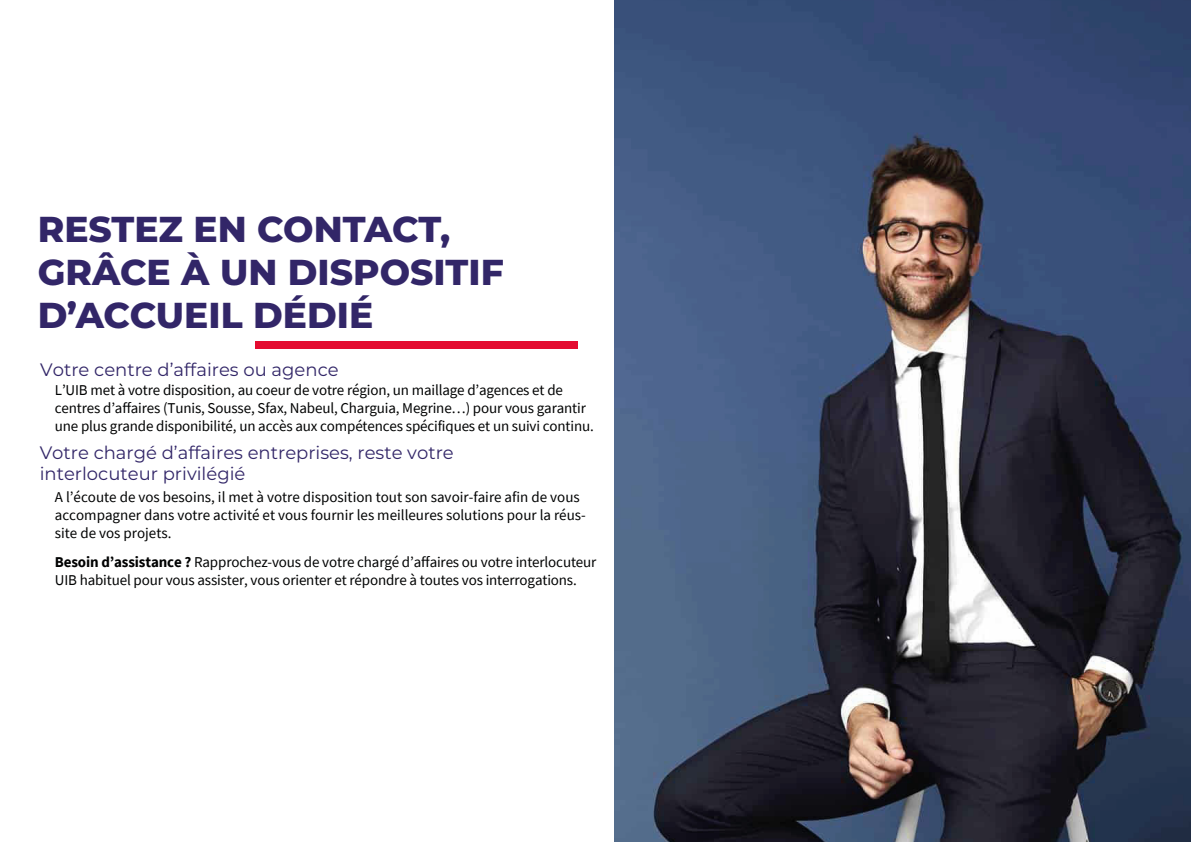
<style>
.page{position:relative;width:1191px;height:842px;background:#fff}
.page>*{position:absolute;margin:0;border:0;box-sizing:border-box;transform-origin:0 0}
.t1{font:800 36px/43.2px "Montserrat";color:#322668}
.t2{font:18px/21.6px "Montserrat";color:#322668}
.t3{font:15px/18px "Source Sans Pro";letter-spacing:-.01em;color:#010202}
.s1{font-weight:700}
</style>
<div class="page">
<img style="left:614px;top:0;width:577px;height:842px">
<div style="left:255px;top:342px;width:323px;height:7px;background:#e40b30"></div>
<h1 class="t1" style="left:38px;top:205px;width:467px">RESTEZ EN CONTACT,<br>GRÂCE À UN DISPOSITIF<br>D’ACCUEIL DÉDIÉ</h1>
<p class="t2" style="left:40px;top:358px;width:300px">Votre centre d’affaires ou agence</p>
<p class="t3" style="left:55px;top:381px;width:540px">L’UIB met à votre disposition, au coeur de votre région, un maillage d’agences et de centres d’affaires (Tunis, Sousse, Sfax, Nabeul, Charguia, Megrine…) pour vous garantir une plus grande disponibilité, un accès aux compétences spécifiques et un suivi continu.</p>
<p class="t2" style="left:40px;top:441px;width:415px">Votre chargé d’affaires entreprises, reste votre interlocuteur privilégié</p>
<p class="t3" style="left:55px;top:488px;width:532px">A l’écoute de vos besoins, il met à votre disposition tout son savoir-faire afin de vous accompagner dans votre activité et vous fournir les meilleures solutions pour la réus&shy;site de vos projets.</p>
<p class="t3" style="left:55px;top:553px;width:543px"><span class="s1">Besoin d’assistance ?</span> Rapprochez-vous de votre chargé d’affaires ou votre interlocuteur<br>UIB habituel pour vous assister, vous orienter et répondre à toutes vos interrogations.</p>
</div>
